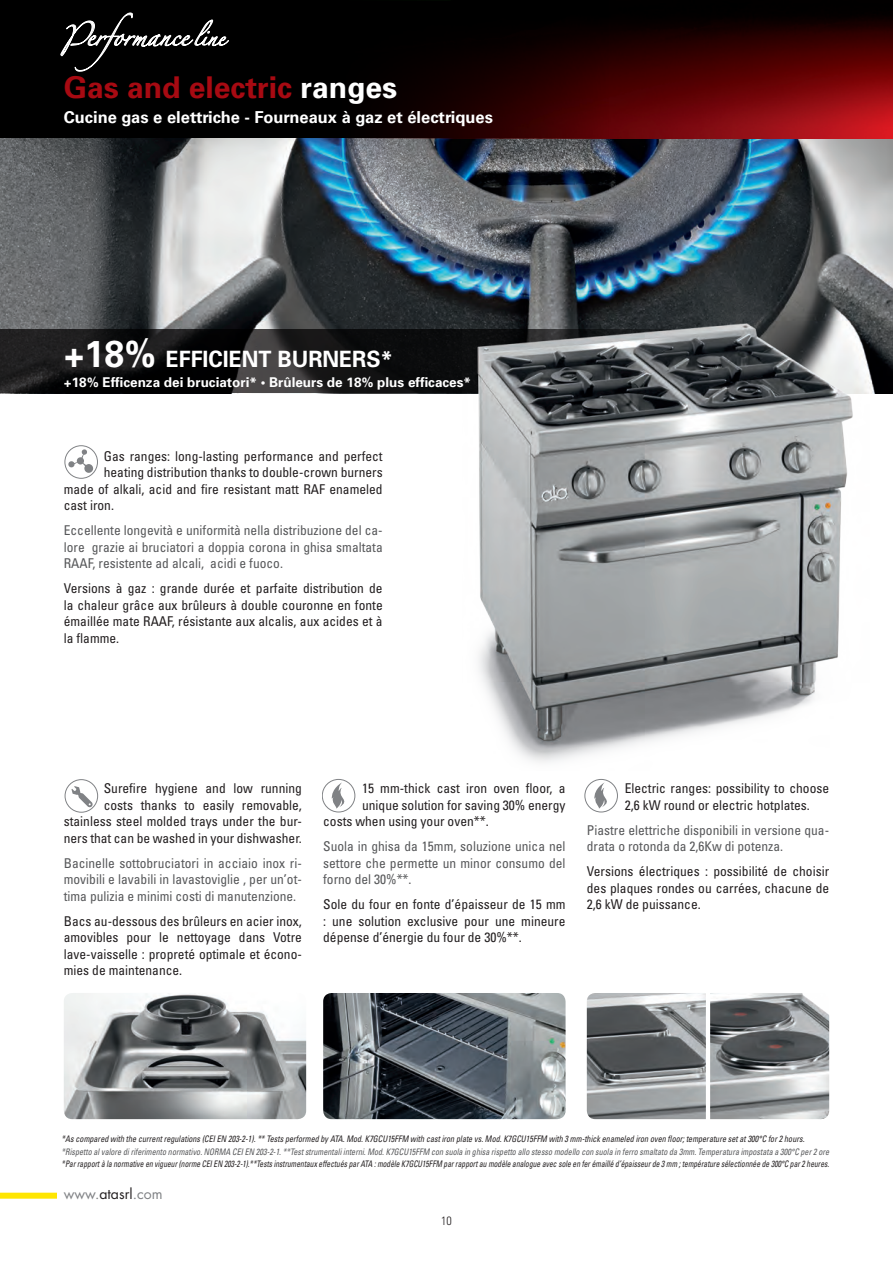
<style>
.page{position:relative;width:893px;height:1263px;background:#fff}
.page>*{position:absolute;margin:0;border:0;box-sizing:border-box;transform-origin:0 0}
.t1{font:700 30px "Univers";color:#a70a12}
.t2{font:700 22.5px "Univers";color:#fff;scale:.95 1}
.t3{font:17.25px "Zapfino";color:#fff}
.t4{font:700 16.5px "Univers LT Std";color:#fff}
.t5{font:14.1px "Futura";color:#808285}
.t6{font:condensed 13.5px/16.5px "Univers LT Std";color:#231f20;text-align:justify}
.t7{font:condensed 13.5px/16.5px "Univers LT Std";color:#57585a;text-align:justify}
.t8{font:700 13.5px "Univers";color:#fff}
.t9{font:300 condensed 12px "Univers";color:#231f20}
.t10{font:italic condensed 9px "Univers";color:#231f20;scale:.84 1}
.t11{font:italic condensed 9px "Univers";color:#57585a;scale:.9 1}
.t12{font:italic condensed 9px "Univers";color:#231f20;scale:.9 1}
.s1{font-size:15px}
.s2{color:#fff}
.s3{font-size:37.5px}
.s4{color:#231f20}
</style>
<div class="page">
<svg style="left:0;top:1192px;width:57px;height:7px"></svg>
<img style="left:0;top:138px;width:893px;height:191px">
<div style="left:0;top:0;width:893px;height:138px;background:#000"></div>
<img style="left:387px;top:17px;width:506px;height:121px">
<img style="left:64px;top:993px;width:242px;height:126px">
<img style="left:323px;top:993px;width:243px;height:126px">
<svg style="left:710px;top:993px;width:119px;height:126px;background:#8a8d8f"></svg>
<img style="left:587px;top:993px;width:119px;height:126px">
<svg style="left:0;top:329px;width:893px;height:64px;background:#171617"></svg>
<img style="left:462px;top:315px;width:408px;height:447px">
<div style="left:64px;top:445px;width:34px;height:34px;border:1px solid #808285;border-radius:50%"></div>
<svg style="left:68px;top:449px;width:25px;height:24px"></svg>
<svg style="left:71px;top:786px;width:22px;height:21px"></svg>
<div style="left:65px;top:779px;width:33px;height:34px;border:1px solid #808285;border-radius:50%"></div>
<div style="left:322px;top:779px;width:33px;height:33px;border:1px solid #808285;border-radius:50%"></div>
<svg style="left:330px;top:782px;width:22px;height:27px"></svg>
<div style="left:585px;top:779px;width:33px;height:33px;border:1px solid #808285;border-radius:50%"></div>
<svg style="left:593px;top:782px;width:22px;height:27px"></svg>
<svg style="left:60px;top:12px;width:169px;height:60px"></svg>
<p class="t3" style="left:86px;top:29px;width:140px">erformance <span class="s1">line</span></p>
<h1 class="t1" style="left:64px;top:69px;width:335px">Gas and electric <span class="s2">ranges</span></h1>
<p class="t4" style="left:64px;top:108px;width:431px">Cucine gas e elettriche - Fourneaux à gaz et électriques</p>
<h2 class="t2" style="left:64px;top:346px;width:348px"><span class="s3">+18%</span> EFFICIENT BURNERS*</h2>
<p class="t8" style="left:64px;top:374px;width:409px">+18% Efficenza dei bruciatori* • Brûleurs de 18% plus efficaces*</p>
<p class="t6" style="left:104px;top:447px;width:280px">Gas ranges: long-lasting performance and perfect</p>
<p class="t6" style="left:104px;top:464px;width:280px">heating distribution thanks to double-crown burners</p>
<p class="t6" style="left:64px;top:480px;width:320px">made of alkali, acid and fire resistant matt RAF enameled</p>
<p class="t6" style="left:64px;top:497px;width:52px">cast iron.</p>
<p class="t7" style="left:64px;top:522px;width:320px">Eccellente longevità e uniformità nella distribuzione del ca&shy;lore grazie ai bruciatori a doppia corona in ghisa smaltata RAAF, resistente ad alcali, acidi e fuoco.</p>
<p class="t6" style="left:64px;top:580px;width:320px">Versions à gaz : grande durée et parfaite distribution de la chaleur grâce aux brûleurs à double couronne en fonte émaillée mate RAAF, résistante aux alcalis, aux acides et à la flamme.</p>
<p class="t6" style="left:64px;top:780px;width:240px;text-align:right">Surefire hygiene and low running<br>costs thanks to easily removable, stainless steel molded trays under the bur&shy;ners that can be washed in your dishwasher.</p>
<p class="t7" style="left:64px;top:854px;width:240px">Bacinelle sottobruciatori in acciaio inox ri&shy;movibili e lavabili in lavastoviglie , per un’ot&shy;tima pulizia e minimi costi di manutenzione.</p>
<p class="t6" style="left:64px;top:912px;width:240px">Bacs au-dessous des brûleurs en acier inox, amovibles pour le nettoyage dans Votre lave-vaisselle : propreté optimale et écono&shy;mies de maintenance.</p>
<p class="t6" style="left:362px;top:780px;width:205px">15 mm-thick cast iron oven floor, a</p>
<p class="t6" style="left:362px;top:796px;width:205px">unique solution for saving 30% energy</p>
<p class="t6" style="left:323px;top:813px;width:167px">costs when using your oven**.</p>
<p class="t7" style="left:323px;top:838px;width:244px">Suola in ghisa da 15mm, soluzione unica nel settore che permette un minor consumo del forno del 30%**.</p>
<p class="t6" style="left:323px;top:896px;width:244px">Sole du four en fonte d’épaisseur de 15 mm : une solution exclusive pour une mineure dépense d’énergie du four de 30%**.</p>
<p class="t6" style="left:625px;top:780px;width:206px">Electric ranges: possibility to choose<br>2,6 kW round or electric hotplates.</p>
<p class="t7" style="left:587px;top:821px;width:244px">Piastre elettriche disponibili in versione qua&shy;drata o rotonda da 2,6Kw di potenza.</p>
<p class="t6" style="left:587px;top:863px;width:244px">Versions électriques : possibilité de choisir des plaques rondes ou carrées, chacune de 2,6 kW de puissance.</p>
<p class="t12" style="left:62px;top:1133px;width:827px">*As compared with the current regulations (CEI EN 203-2-1). ** Tests performed by ATA. Mod. K7GCU15FFM with cast iron plate vs. Mod. K7GCU15FFM with 3 mm-thick enameled iron oven floor; temperature set at 300°C for 2 hours.</p>
<p class="t11" style="left:62px;top:1146px;width:854px">*Rispetto al valore di riferimento normativo. NORMA CEI EN 203-2-1. **Test strumentali interni. Mod. K7GCU15FFM con suola in ghisa rispetto allo stesso modello con suola in ferro smaltato da 3mm. Temperatura impostata a 300°C per 2 ore</p>
<p class="t10" style="left:62px;top:1158px;width:915px">*Par rapport à la normative en vigueur (norme CEI EN 203-2-1).**Tests instrumentaux effectués par ATA : modèle K7GCU15FFM par rapport au modèle analogue avec sole en fer émaillé d’épaisseur de 3 mm ; température sélectionnée de 300°C par 2 heures.</p>
<p class="t5" style="left:64px;top:1183px;width:100px">www.<span class="s4">atasrl</span>.com</p>
<p class="t9" style="left:441px;top:1214px;width:12px">10</p>
</div>
